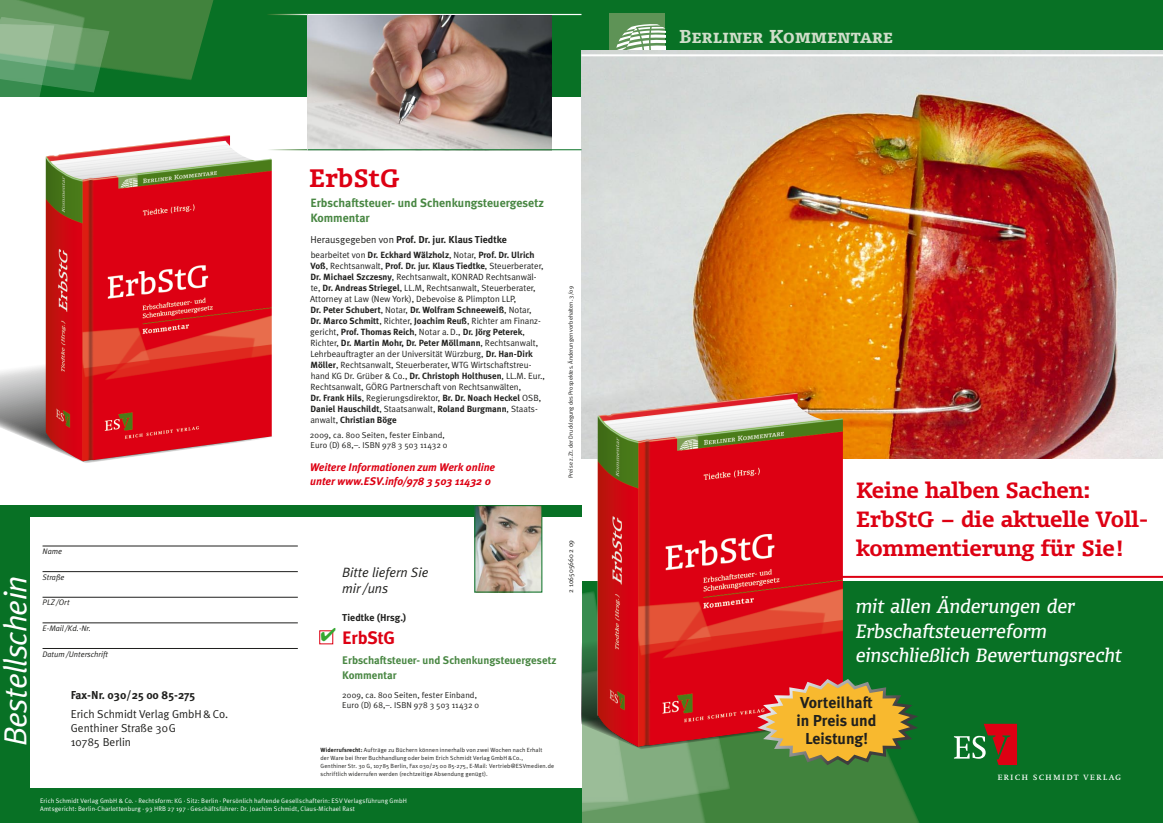
<style>
.page{position:relative;width:1163px;height:823px;background:#fff}
.page>*{position:absolute;margin:0;border:0;box-sizing:border-box;transform-origin:0 0}
.t1{font:italic 32px "Meta Plus Normal";letter-spacing:-.02em;color:#fff}
.t2{font:700 24px "Olsen";color:#dd0013}
.t3{font:700 21px/29px "Olsen";letter-spacing:-.01em;color:#dd0013}
.t4{font:italic 18.3px/24.4px "Olsen";color:#fff}
.t5{font:700 18px "Meta Plus";letter-spacing:-.01em;color:#dd0013}
.t6{font:17.8px "Olsen Bold SC";color:#d0deca}
.t7{font:700 15.8px/17.6px "Meta Plus";color:#20201e;text-align:center}
.t8{font:italic 13.5px/15.5px "Meta Plus Normal";color:#20201e}
.t9{font:700 12px/15.4px "Meta Plus";color:#498743}
.t10{font:11.5px/14px "Meta Plus Normal";color:#20201e}
.t11{font:700 11.5px "Meta Plus";color:#20201e}
.t12{font:italic 700 11px/14px "Meta";color:#dd0013}
.t13{font:700 11px/14.8px "Meta Plus";color:#498743}
.t14{font:10.5px "Swift SC";letter-spacing:.1em;color:#fff}
.t15{font:700 10px "Meta Plus";color:#20201e}
.t16{font:9px/11px "Meta Plus Normal";color:#20201e}
.t17{font:700 9px/11px "Meta Plus";color:#20201e}
.t18{font:8.5px/10px "Meta Plus Normal";letter-spacing:.01em;color:#20201e}
.t19{font:italic 8px "Meta Plus Normal";color:#20201e}
.t20{font:7px "Meta Plus Normal";color:#20201e}
.t21{font:6.5px/8.5px "Meta Plus Normal";letter-spacing:.025em;color:#fff}
.t22{font:6px/8px "Meta Plus Normal";letter-spacing:.025em;color:#20201e}
.t23{font:6px "Meta Plus Normal";color:#20201e}
.s1{font-family:"Meta Plus Normal";font-weight:400}
.s2{font-family:"Meta Plus";font-weight:700}
</style>
<div class="page">
<div style="left:0;top:0;width:590px;height:97px;background:#087125"></div>
<svg style="left:0;top:0;width:214px;height:97px"></svg>
<img style="left:581px;top:50px;width:581px;height:408px">
<hr style="left:659px;top:575px;width:503px;height:2px;background:#dd0013">
<hr style="left:581px;top:54px;width:581px;height:2px;background:#fff">
<div style="left:574px;top:581px;width:588px;height:241px;background:#087125"></div>
<div style="left:581px;top:0;width:581px;height:50px;background:#087125"></div>
<div style="left:0;top:502px;width:581px;height:320px;background:#fff"></div>
<div style="left:0;top:505px;width:581px;height:11px;background:#087125"></div>
<img style="left:476px;top:507px;width:64px;height:83px">
<div style="left:474px;top:505px;width:68px;height:87px;border:1px solid #087125"></div>
<div style="left:0;top:505px;width:29px;height:317px;background:#087125"></div>
<div style="left:0;top:787px;width:581px;height:35px;background:#087125"></div>
<div style="left:609px;top:14px;width:56px;height:36px;background:#5e9356"></div>
<svg style="left:616px;top:24px;width:49px;height:26px"></svg>
<hr style="left:307px;top:14px;width:274px;height:1px;background:#fff">
<hr style="left:267px;top:14px;width:41px;height:1px;background:#fff">
<img style="left:307px;top:15px;width:245px;height:134px">
<hr style="left:307px;top:149px;width:274px;height:1px;background:#087125">
<img style="left:597px;top:392px;width:245px;height:242px">
<svg style="left:0;top:357px;width:100px;height:106px"></svg>
<img style="left:46px;top:135px;width:226px;height:326px">
<svg style="left:454px;top:634px;width:465px;height:188px"></svg>
<svg style="left:953px;top:723px;width:63px;height:41px"></svg>
<div style="left:319px;top:630px;width:14px;height:14px;border:1px solid #dd0013"></div>
<hr style="left:43px;top:545px;width:255px;height:1px;background:#20201e">
<hr style="left:43px;top:571px;width:255px;height:1px;background:#20201e">
<hr style="left:43px;top:596px;width:255px;height:1px;background:#20201e">
<hr style="left:43px;top:622px;width:255px;height:1px;background:#20201e">
<hr style="left:43px;top:647px;width:255px;height:1px;background:#20201e">
<svg style="left:321px;top:630px;width:13px;height:11px"></svg>
<h2 class="t2" style="left:309px;top:162px;width:92px">ErbStG</h2>
<h3 class="t9" style="left:310px;top:195px;width:235px">Erbschaftsteuer- und Schenkungsteuergesetz<br>Kommentar</h3>
<p class="t15" style="left:310px;top:233px;width:198px"><span class="s1">Herausgegeben von</span> Prof. Dr. jur. Klaus Tiedtke</p>
<p class="t17" style="left:311px;top:249px;width:225px"><span class="s1">bearbeitet von</span> Dr. Eckhard Wälzholz<span class="s1">, Notar,</span> Prof. Dr. Ulrich</p>
<p class="t16" style="left:310px;top:260px;width:235px"><span class="s2">Voß</span>, Rechtsanwalt, <span class="s2">Prof. Dr. jur. Klaus Tiedtke</span>, Steuerberater, <span class="s2">Dr. Michael Szczesny</span>, Rechtsanwalt, KONRAD Rechtsanwäl&shy;te, <span class="s2">Dr. Andreas Striegel</span>, LL.M, Rechtsanwalt, Steuerberater, Attorney at Law (New York), Debevoise &amp; Plimpton LLP,</p>
<p class="t17" style="left:310px;top:304px;width:231px">Dr. Peter Schubert<span class="s1">, Notar,</span> Dr. Wolfram Schneeweiß<span class="s1">, Notar, </span>Dr. Marco Schmitt<span class="s1">, Richter,</span> Joachim Reuß<span class="s1">, Richter am Finanz&shy;gericht,</span> Prof. Thomas Reich<span class="s1">, Notar a.D.,</span> Dr. Jörg Peterek<span class="s1">, Richter,</span> Dr. Martin Mohr, Dr. Peter Möllmann<span class="s1">, Rechtsanwalt,</span></p>
<p class="t16" style="left:310px;top:348px;width:236px">Lehrbeauftragter an der Universität Würzburg, <span class="s2">Dr. Han-Dirk Möller</span>, Rechtsanwalt, Steuerberater, WTG Wirtschaftstreu&shy;hand KG Dr. Grüber &amp; Co., <span class="s2">Dr. Christoph Holthusen</span>, LL.M. Eur., Rechtsanwalt, GÖRG Partnerschaft von Rechtsanwälten,</p>
<p class="t17" style="left:310px;top:392px;width:232px">Dr. Frank Hils<span class="s1">, Regierungsdirektor,</span> Br. Dr. Noach Heckel <span class="s1">OSB,<br></span>Daniel Hauschildt<span class="s1">, Staatsanwalt,</span> Roland Burgmann<span class="s1">, Staats&shy;anwalt,</span> Christian Böge</p>
<p class="t18" style="left:310px;top:429px;width:139px">2009, ca. 800 Seiten, fester Einband,<br>Euro (D) 68,–. ISBN 978 3 503 11432 0</p>
<p class="t12" style="left:310px;top:460px;width:186px">Weitere Informationen zum Werk online unter www.ESV.info/978 3 503 11432 0</p>
<p class="t23" style="left:567px;top:477px;width:193px;rotate:-90deg">Preise z.Zt. der Drucklegung des Prospektes. Änderungen vorbehalten. 3/09</p>
<h1 class="t1" style="left:-3px;top:745px;width:172px;rotate:-90deg">Bestellschein</h1>
<p class="t19" style="left:43px;top:546px;width:21px">Name</p>
<p class="t19" style="left:43px;top:572px;width:24px">Straße</p>
<p class="t19" style="left:43px;top:597px;width:29px">PLZ/Ort</p>
<p class="t19" style="left:43px;top:623px;width:50px">E-Mail/Kd.-Nr.</p>
<p class="t19" style="left:43px;top:648px;width:67px">Datum/Unterschrift</p>
<p class="t11" style="left:71px;top:687px;width:126px">Fax-Nr. 030/25 00 85-275</p>
<p class="t10" style="left:71px;top:706px;width:159px">Erich Schmidt Verlag GmbH&amp;Co.<br>Genthiner Straße 30G<br>10785 Berlin</p>
<h3 class="t8" style="left:342px;top:564px;width:88px">Bitte liefern Sie mir/uns</h3>
<p class="t15" style="left:342px;top:611px;width:65px">Tiedtke (Hrsg.)</p>
<h3 class="t5" style="left:342px;top:626px;width:54px">ErbStG</h3>
<p class="t13" style="left:342px;top:652px;width:215px">Erbschaftsteuer- und Schenkungsteuergesetz<br>Kommentar</p>
<p class="t18" style="left:342px;top:689px;width:138px">2009, ca. 800 Seiten, fester Einband,<br>Euro (D) 68,–. ISBN 978 3 503 11432 0</p>
<p class="t22" style="left:320px;top:745px;width:235px"><span class="s2">Widerrufsrecht:</span> Aufträge zu Büchern können innerhalb von zwei Wochen nach Erhalt<br>der Ware bei Ihrer Buchhandlung oder beim Erich Schmidt Verlag GmbH&amp;Co.,<br>Genthiner Str. 30 G, 10785 Berlin, Fax 030/25 00 85-275, E-Mail: Vertrieb@ESVmedien.de schriftlich widerrufen werden (rechtzeitige Absendung genügt).</p>
<p class="t21" style="left:40px;top:795px;width:368px">Erich Schmidt Verlag GmbH &amp; Co. · Rechtsform: KG · Sitz: Berlin · Persönlich haftende Gesellschafterin: ESV Verlagsführung GmbH<br>Amtsgericht: Berlin-Charlottenburg · 93 HRB 27 197 · Geschäftsführer: Dr. Joachim Schmidt, Claus-Michael Rast</p>
<p class="t20" style="left:566px;top:592px;width:54px;rotate:-90deg">2 106505660 2 09</p>
<h3 class="t6" style="left:679px;top:24px;width:216px">Berliner Kommentare</h3>
<h3 class="t3" style="left:856px;top:474px;width:294px">Keine halben Sachen:<br>ErbStG – die aktuelle Voll&shy;kommentierung für Sie!</h3>
<h3 class="t4" style="left:855px;top:593px;width:267px">mit allen Änderungen der<br>Erbschaftsteuerreform einschließlich Bewertungsrecht</h3>
<h3 class="t7" style="left:796px;top:693px;width:82px">Vorteilhaft in Preis und<br>Leistung!</h3>
<p class="t14" style="left:997px;top:770px;width:125px">erich schmidt verlag</p>
</div>
